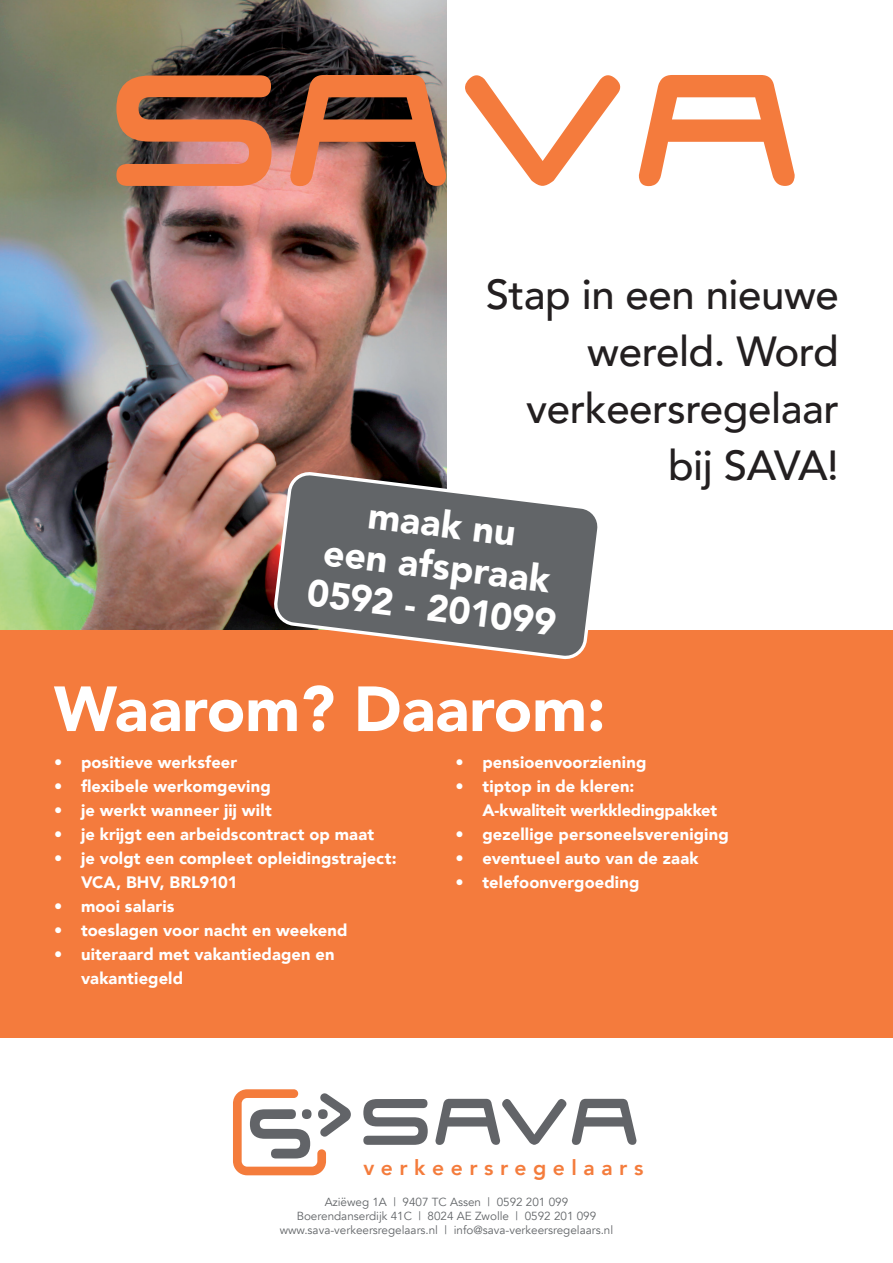
<style>
.page{position:relative;width:893px;height:1263px;background:#fff}
.page>*{position:absolute;margin:0;border:0;box-sizing:border-box;transform-origin:0 0}
.t1{font:378px "Fraulein Unifon";color:#f47b3d}
.t2{font:900 63px "Avenir";color:#fff}
.t3{font:500 42px/57px "Avenir";letter-spacing:-.01em;color:#231f20;text-align:right}
.quote{font:900 37.5px "Avenir";color:#fff}
.t4{font:800 21.15px "Avenir";letter-spacing:.31em;color:#f47c3c}
.t5{font:900 16.5px/24px "Avenir";letter-spacing:.005em;color:#fff}
.t6{font:11.7px/14.1px "Avenir";color:#626568;text-align:center}
</style>
<div class="page">
<img style="left:0;top:0;width:446px;height:630px">
<div style="left:0;top:630px;width:893px;height:408px;background:#f47b3d"></div>
<svg style="left:363px;top:1099px;width:65px;height:46px"></svg>
<svg style="left:435px;top:1098px;width:201px;height:47px"></svg>
<svg style="left:233px;top:1089px;width:118px;height:86px"></svg>
<svg style="left:271px;top:470px;width:327px;height:190px"></svg>
<p class="t1" style="left:98px;top:-166px;width:698px">sava</p>
<p class="t3" style="left:486px;top:264px;width:355px">Stap in een nieuwe wereld. Word</p>
<p class="t3" style="left:526px;top:378px;width:314px">verkeersregelaar</p>
<p class="t3" style="left:668px;top:435px;width:172px">bij SAVA!</p>
<p class="quote" style="left:372px;top:483px;width:150px;rotate:7deg">maak nu</p>
<p class="quote" style="left:328px;top:520px;width:230px;rotate:7deg">een afspraak</p>
<p class="quote" style="left:311px;top:560px;width:252px;rotate:7deg">0592 - 201099</p>
<p class="t2" style="left:54px;top:655px;width:553px">Waarom? Daarom:</p>
<p class="t5" style="left:54px;top:750px;width:185px">• positieve werksfeer</p>
<p class="t5" style="left:54px;top:774px;width:218px">• flexibele werkomgeving</p>
<p class="t5" style="left:54px;top:798px;width:219px">• je werkt wanneer jij wilt</p>
<p class="t5" style="left:54px;top:822px;width:322px">• je krijgt een arbeidscontract op maat</p>
<p class="t5" style="left:81px;top:846px;width:317px;text-indent:-27px">• je volgt een compleet opleidingstraject:<br>VCA, BHV, BRL9101</p>
<p class="t5" style="left:54px;top:894px;width:122px">• mooi salaris</p>
<p class="t5" style="left:54px;top:918px;width:295px">• toeslagen voor nacht en weekend</p>
<p class="t5" style="left:81px;top:942px;width:255px;text-indent:-27px">• uiteraard met vakantiedagen en vakantiegeld</p>
<p class="t5" style="left:455px;top:750px;width:192px">• pensioenvoorziening</p>
<p class="t5" style="left:482px;top:774px;width:236px;text-indent:-27px">• tiptop in de kleren:<br>A-kwaliteit werkkledingpakket</p>
<p class="t5" style="left:455px;top:822px;width:275px">• gezellige personeelsvereniging</p>
<p class="t5" style="left:455px;top:846px;width:245px">• eventueel auto van de zaak</p>
<p class="t5" style="left:455px;top:870px;width:185px">• telefoonvergoeding</p>
<p class="t4" style="left:363px;top:1151px;width:281px">verkeersregelaars</p>
<p class="t6" style="left:297px;top:1195px;width:301px">Aziëweg 1A | 9407 TC Assen | 0592 201 099<br>Boerendanserdijk 41C | 8024 AE Zwolle | 0592 201 099</p>
<p class="t6" style="left:280px;top:1223px;width:335px">www.sava-verkeersregelaars.nl | info@sava-verkeersregelaars.nl</p>
</div>
